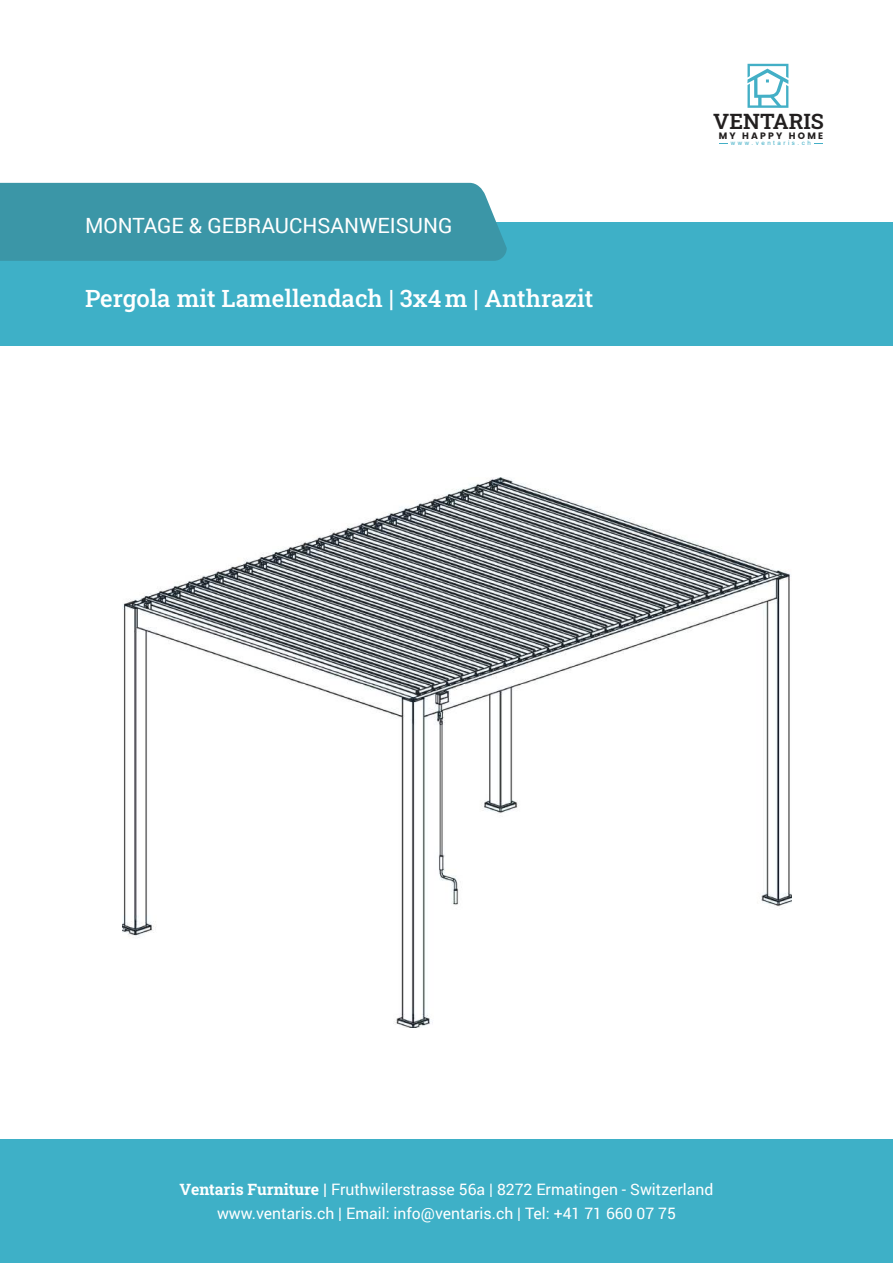
<style>
.page{position:relative;width:893px;height:1263px;background:#fff}
.page>*{position:absolute;margin:0;border:0;box-sizing:border-box;transform-origin:0 0}
.t1{font:24px "Roboto Slab";color:#fff}
.t2{font:600 21.15px "Roboto Slab";color:#221f1f}
.t3{font:21px "Roboto";color:#fff}
.t4{font:15.75px/24px "Roboto";color:#fff;text-align:center}
.t5{font:700 9.3px "Poppins";letter-spacing:.235em;color:#221f1f}
.t6{font:6.15px "Arial";letter-spacing:.405em;color:#43afc6}
.s1{font-family:"Roboto Slab"}
.s2{font-weight:700}
</style>
<div class="page">
<svg style="left:747px;top:64px;width:41px;height:44px"></svg>
<div style="left:0;top:222px;width:893px;height:123px;background:#3eb0c7"></div>
<div style="left:0;top:1140px;width:893px;height:123px;background:#3eb0c7"></div>
<div style="left:0;top:183px;width:507px;height:78px;background:#3b96a7"></div>
<img style="left:123px;top:477px;width:668px;height:551px">
<h3 class="t3" style="left:85px;top:216px;width:369px">MONTAGE &amp; GEBRAUCHSANWEISUNG</h3>
<h1 class="t1" style="left:85px;top:281px;width:510px">Pergola mit Lamellendach | 3x4 m | Anthrazit</h1>
<h2 class="t2" style="left:713px;top:109px;width:112px">VENTARIS</h2>
<p class="t5" style="left:719px;top:130px;width:106px">MY HAPPY HOME</p>
<p class="t6" style="left:731px;top:139px;width:81px">www.ventaris.ch</p>
<p class="t4" style="left:180px;top:1179px;width:535px"><span class="s1">Ventaris Furniture</span> <span class="s2">|</span> Fruthwilerstrasse 56a | 8272 Ermatingen - Switzerland www.ventaris.ch | Email: info@ventaris.ch | Tel: +41 71 660 07 75</p>
</div>
